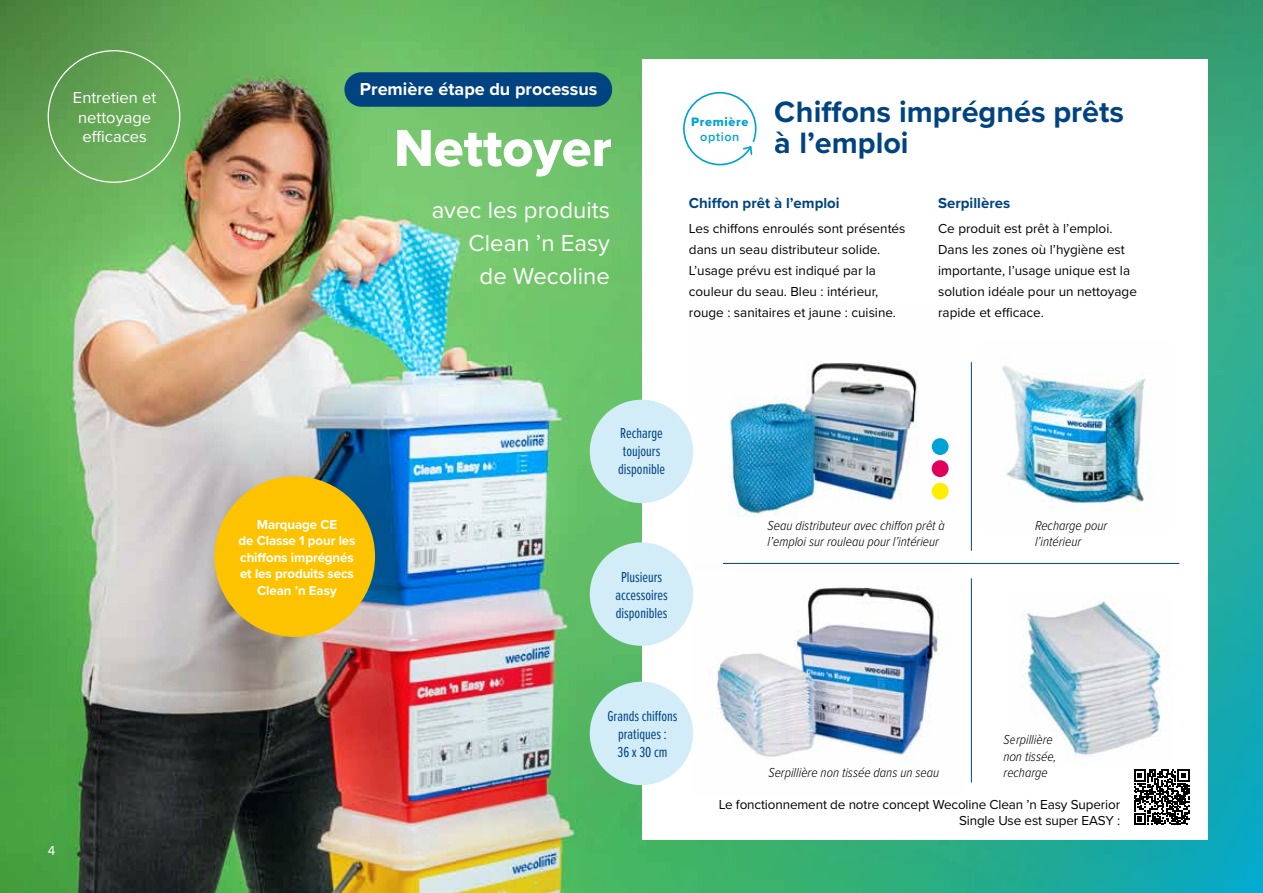
<style>
.page{position:relative;width:1263px;height:893px;background:#fff}
.page>*{position:absolute;margin:0;border:0;box-sizing:border-box;transform-origin:0 0}
.t1{font:54px "Proxima Nova Extrabld";color:#fff}
.t2{font:700 30.6px/31.7px "Proxima Nova";color:#004380}
.t3{font:24px/33px "Proxima Nova";color:#fff;text-align:right}
.t4{font:700 18px "Proxima Nova";color:#fff}
.t5{font:16.5px/19.5px "Proxima Nova";color:#fff;text-align:center}
.t6{font:15px/18px "Proxima Nova Ex Cn";color:#004380;text-align:center}
.t7{font:700 15px "Proxima Nova";color:#004380}
.t8{font:13.5px/21px "Proxima Nova";color:#000}
.t9{font:italic 300 13.5px/16.5px "Proxima Nova Cond";color:#000}
.t10{font:700 13.5px/16.5px "Proxima Nova";letter-spacing:-.005em;color:#fff;text-align:center}
.t11{font:13.5px "Proxima Nova";color:#fff}
.t12{font:12.6px "Proxima Nova Extrabld";letter-spacing:.05em;color:#00a1d4}
.t13{font:600 12.6px "Proxima Nova";letter-spacing:.05em;color:#00a1d4}
</style>
<div class="page">
<img style="left:0;top:0;width:1263px;height:893px">
<div style="left:642px;top:60px;width:566px;height:780px;background:#fff"></div>
<svg style="left:683px;top:91px;width:74px;height:75px"></svg>
<img style="left:723px;top:362px;width:232px;height:201px">
<img style="left:691px;top:563px;width:250px;height:196px">
<img style="left:1002px;top:366px;width:148px;height:145px">
<img style="left:1022px;top:601px;width:142px;height:155px">
<div style="left:590px;top:542px;width:103px;height:104px;background:#d2ecf8;border-radius:50%"></div>
<div style="left:590px;top:682px;width:103px;height:103px;background:#d2ecf8;border-radius:50%"></div>
<div style="left:590px;top:400px;width:103px;height:103px;background:#d2ecf8;border-radius:50%"></div>
<div style="left:932px;top:460px;width:16px;height:17px;background:#e0005b;border-radius:50%"></div>
<div style="left:932px;top:483px;width:16px;height:17px;background:#ffed00;border-radius:50%"></div>
<hr style="left:723px;top:563px;width:456px;height:1px;background:#004380">
<hr style="left:971px;top:578px;width:1px;height:204px;background:#004380">
<hr style="left:971px;top:362px;width:1px;height:189px;background:#004380">
<div style="left:344px;top:72px;width:268px;height:35px;background:#004380;border-radius:17px"></div>
<div style="left:932px;top:438px;width:16px;height:17px;background:#00a1d4;border-radius:50%"></div>
<svg style="left:1134px;top:770px;width:55px;height:55px"></svg>
<div style="left:214px;top:476px;width:161px;height:161px;background:#fdc300;border-radius:50%"></div>
<p class="t5" style="left:73px;top:87px;width:85px">Entretien et nettoyage efficaces</p>
<p class="t11" style="left:48px;top:841px;width:9px">4</p>
<h3 class="t4" style="left:360px;top:75px;width:239px">Première étape du processus</h3>
<h1 class="t1" style="left:394px;top:108px;width:219px">Nettoyer</h1>
<h3 class="t3" style="left:432px;top:192px;width:180px">avec les produits<br>Clean ’n Easy<br>de Wecoline</h3>
<p class="t12" style="left:691px;top:112px;width:59px">Première</p>
<p class="t13" style="left:700px;top:127px;width:41px">option</p>
<h2 class="t2" style="left:775px;top:95px;width:351px">Chiffons imprégnés prêts à l’emploi</h2>
<p class="t7" style="left:689px;top:192px;width:152px">Chiffon prêt à l’emploi</p>
<p class="t8" style="left:689px;top:218px;width:218px">Les chiffons enroulés sont présentés dans un seau distributeur solide.<br>L’usage prévu est indiqué par la couleur du seau. Bleu : intérieur, rouge : sanitaires et jaune : cuisine.</p>
<p class="t7" style="left:938px;top:192px;width:73px">Serpillères</p>
<p class="t8" style="left:938px;top:218px;width:200px">Ce produit est prêt à l’emploi.<br>Dans les zones où l’hygiène est importante, l’usage unique est la solution idéale pour un nettoyage rapide et efficace.</p>
<p class="t10" style="left:238px;top:516px;width:119px">Marquage CE<br>de Classe 1 pour les chiffons imprégnés et les produits secs<br>Clean ’n Easy</p>
<p class="t6" style="left:618px;top:423px;width:49px">Recharge toujours disponible</p>
<p class="t6" style="left:615px;top:567px;width:54px">Plusieurs accessoires disponibles</p>
<p class="t6" style="left:607px;top:707px;width:72px">Grands chiffons pratiques :<br>36 x 30 cm</p>
<p class="t9" style="left:767px;top:516px;width:179px">Seau distributeur avec chiffon prêt à l’emploi sur rouleau pour l’intérieur</p>
<p class="t9" style="left:1035px;top:516px;width:74px">Recharge pour l’intérieur</p>
<p class="t9" style="left:768px;top:763px;width:172px">Serpillière non tissée dans un seau</p>
<p class="t9" style="left:1003px;top:731px;width:54px">Serpillière non tissée, recharge</p>
<p class="t8" style="left:719px;top:796px;width:403px;line-height:16.2px;text-align:right">Le fonctionnement de notre concept Wecoline Clean ’n Easy Superior<br>Single Use est super EASY :</p>
</div>
